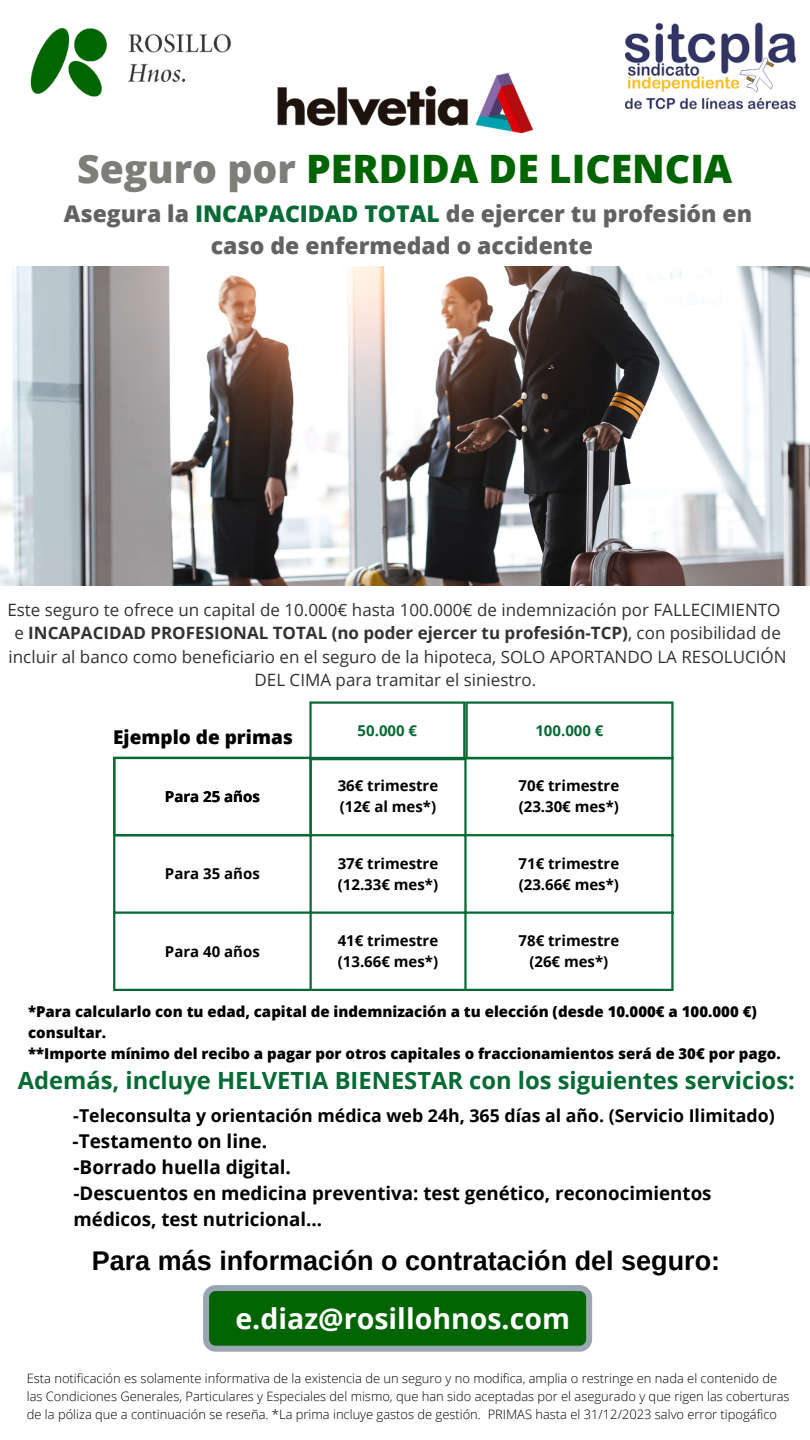
<style>
.page{position:relative;width:810px;height:1440px;background:#fff}
.page>*{position:absolute;margin:0;border:0;box-sizing:border-box;transform-origin:0 0}
.t1{font:800 39.2px "Open Sans";color:#006400}
.t2{font:700 28.5px "Open Sans";color:#fff}
.t3{font:700 27px "Arimo";color:#000}
.t4{font:700 23.7px "Open Sans";color:#066a34}
.t5{font:800 23px/31.5px "Open Sans";color:#626262;text-align:center}
.t6{font:700 19px/26.2px "Open Sans";color:#000}
.t7{font:800 19px "Open Sans";color:#000}
.t8{font:700 18.7px/25.5px "Open Sans";color:#000}
.t9{font:700 17.7px "Open Sans";color:#000}
.t10{font:17px/23.2px "Open Sans";color:#323232;text-align:center}
.t11{font:800 15px/21px "Open Sans";color:#000}
.t12{font:700 15px/21px "Open Sans";color:#000}
.t13{font:700 15px "Open Sans";color:#066a34}
.t14{font:300 12.9px/17.9px "Open Sans";color:#000}
.s1{color:#7d7e77}
.s2{color:#066a34}
.s3{font-weight:700}
</style>
<div class="page">
<img style="left:1px;top:267px;width:809px;height:318px">
<img style="left:626px;top:22px;width:169px;height:88px">
<img style="left:30px;top:28px;width:201px;height:69px">
<img style="left:278px;top:73px;width:254px;height:61px">
<svg style="left:203px;top:1285px;width:389px;height:67px;background:#217326"></svg>
<hr style="left:113px;top:759px;width:2px;height:230px;background:#066a34">
<hr style="left:310px;top:759px;width:2px;height:230px;background:#066a34">
<hr style="left:464px;top:759px;width:3px;height:230px;background:#066a34">
<hr style="left:671px;top:759px;width:3px;height:230px;background:#066a34">
<hr style="left:113px;top:757px;width:561px;height:2px;background:#066a34">
<hr style="left:113px;top:834px;width:561px;height:2px;background:#066a34">
<hr style="left:113px;top:912px;width:561px;height:2px;background:#066a34">
<hr style="left:113px;top:989px;width:561px;height:2px;background:#066a34">
<hr style="left:309px;top:704px;width:3px;height:54px;background:#066a34">
<hr style="left:463px;top:704px;width:2px;height:54px;background:#066a34">
<hr style="left:309px;top:701px;width:156px;height:3px;background:#066a34">
<hr style="left:309px;top:758px;width:156px;height:2px;background:#066a34">
<hr style="left:465px;top:704px;width:3px;height:53px;background:#066a34">
<hr style="left:671px;top:704px;width:3px;height:53px;background:#066a34">
<hr style="left:465px;top:701px;width:209px;height:3px;background:#066a34">
<h1 class="t1" style="left:77px;top:141px;width:657px"><span class="s1">Seguro por</span> PERDIDA DE LICENCIA</h1>
<h3 class="t5" style="left:64px;top:198px;width:690px">Asegura la <span class="s2">INCAPACIDAD TOTAL</span> de ejercer tu profesión en caso de enfermedad o accidente</h3>
<p class="t10" style="left:7px;top:598px;width:781px">Este seguro te ofrece un capital de 10.000€ hasta 100.000€ de indemnización por FALLECIMIENTO e <span class="s3">INCAPACIDAD PROFESIONAL TOTAL (no poder ejercer tu profesión-TCP)</span>, con posibilidad de incluir al banco como beneficiario en el seguro de la hipoteca, SOLO APORTANDO LA RESOLUCIÓN DEL CIMA para tramitar el siniestro.</p>
<h3 class="t7" style="left:113px;top:723px;width:181px">Ejemplo de primas</h3>
<p class="t13" style="left:358px;top:720px;width:61px">50.000 €</p>
<p class="t13" style="left:535px;top:720px;width:70px">100.000 €</p>
<p class="t12" style="left:165px;top:786px;width:96px">Para 25 años</p>
<p class="t12" style="left:338px;top:775px;width:102px">36€ trimestre (12€ al mes*)</p>
<p class="t12" style="left:519px;top:775px;width:102px">70€ trimestre (23.30€ mes*)</p>
<p class="t12" style="left:165px;top:863px;width:96px">Para 35 años</p>
<p class="t12" style="left:338px;top:852px;width:102px">37€ trimestre (12.33€ mes*)</p>
<p class="t12" style="left:519px;top:852px;width:102px">71€ trimestre (23.66€ mes*)</p>
<p class="t12" style="left:165px;top:940px;width:96px">Para 40 años</p>
<p class="t12" style="left:338px;top:930px;width:102px">41€ trimestre (13.66€ mes*)</p>
<p class="t12" style="left:519px;top:930px;width:102px;text-align:center">78€ trimestre (26€ mes*)</p>
<p class="t11" style="left:28px;top:1000px;width:754px">*Para calcularlo con tu edad, capital de indemnización a tu elección (desde 10.000€ a 100.000 €) consultar.<br>**Importe mínimo del recibo a pagar por otros capitales o fraccionamientos será de 30€ por pago.</p>
<h3 class="t4" style="left:18px;top:1064px;width:779px">Además, incluye HELVETIA BIENESTAR con los siguientes servicios:</h3>
<h3 class="t9" style="left:73px;top:1103px;width:703px">-Teleconsulta y orientación médica web 24h, 365 días al año. (Servicio Ilimitado)</h3>
<h3 class="t6" style="left:73px;top:1127px;width:220px">-Testamento on line. -Borrado huella digital.</h3>
<h3 class="t8" style="left:74px;top:1180px;width:640px">-Descuentos en medicina preventiva: test genético, reconocimientos médicos, test nutricional...</h3>
<h3 class="t3" style="left:92px;top:1245px;width:630px">Para más información o contratación del seguro:</h3>
<h2 class="t2" style="left:235px;top:1298px;width:336px">e.diaz@rosillohnos.com</h2>
<p class="t14" style="left:27px;top:1369px;width:764px">Esta notificación es solamente informativa de la existencia de un seguro y no modifica, amplia o restringe en nada el contenido de las Condiciones Generales, Particulares y Especiales del mismo, que han sido aceptadas por el asegurado y que rigen las coberturas de la póliza que a continuación se reseña. *La prima incluye gastos de gestión. PRIMAS hasta el 31/12/2023 salvo error tipogáfico</p>
</div>
